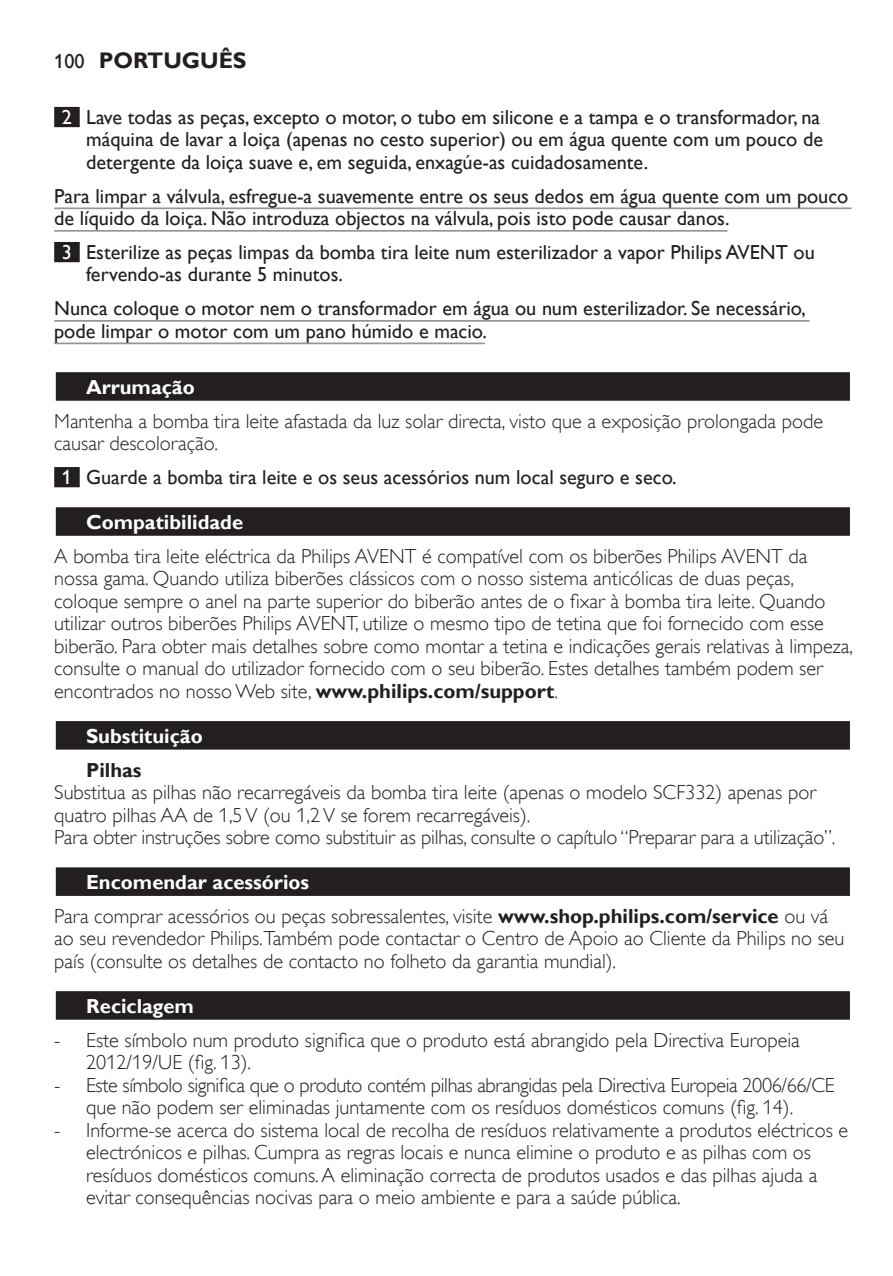
<style>
.page{position:relative;width:893px;height:1276px;background:#fff}
.page>*{position:absolute;margin:0;border:0;box-sizing:border-box;transform-origin:0 0}
.t1{font:700 22.5px "Gill Sans Alt One WGL";color:#231f20}
.t2{font:20.25px/22.5px "Gill Sans Alt One WGL Light";color:#231f20}
.t3{font:20.25px/22.5px "Gill Sans Alt One WGL";color:#231f20}
.t4{font:20.25px/22.5px "Gill Sans Alt One WGL Light";letter-spacing:-.02em;color:#231f20;text-align:center}
.t5{font:700 20.25px "Gill Sans Alt One WGL";color:#fff}
.t6{font:700 20.25px "Gill Sans Alt One WGL";color:#231f20}
.s1{font-weight:400;font-size:20.25px}
.s2{color:#fff}
.s3{font-family:"Gill Sans Alt One WGL";font-weight:700}
</style>
<div class="page">
<div style="left:54px;top:107px;width:26px;height:20px;background:#231f20"></div>
<hr style="left:54px;top:207px;width:797px;height:2px;background:#939598">
<hr style="left:54px;top:230px;width:673px;height:2px;background:#939598">
<div style="left:54px;top:242px;width:26px;height:20px;background:#231f20"></div>
<hr style="left:54px;top:320px;width:755px;height:2px;background:#939598">
<hr style="left:54px;top:342px;width:431px;height:2px;background:#939598">
<div style="left:56px;top:372px;width:794px;height:29px;background:#231f20"></div>
<div style="left:54px;top:467px;width:26px;height:20px;background:#231f20"></div>
<div style="left:56px;top:507px;width:794px;height:29px;background:#231f20"></div>
<div style="left:54px;top:720px;width:797px;height:31px;background:#777575"></div>
<div style="left:56px;top:721px;width:794px;height:28px;background:#231f20"></div>
<div style="left:56px;top:867px;width:794px;height:29px;background:#231f20"></div>
<div style="left:54px;top:990px;width:797px;height:31px;background:#605d5e"></div>
<div style="left:56px;top:991px;width:794px;height:28px;background:#231f20"></div>
<p class="t1" style="left:54px;top:45px;width:194px"><span class="s1">100</span> PORTUGUÊS</p>
<p class="t3" style="left:86px;top:105px;width:738px;text-indent:-24px"><span class="s2">2</span> Lave todas as peças, excepto o motor, o tubo em silicone e a tampa e o transformador, na máquina de lavar a loiça (apenas no cesto superior) ou em água quente com um pouco de detergente da loiça suave e, em seguida, enxagúe-as cuidadosamente.</p>
<p class="t3" style="left:54px;top:184px;width:796px">Para limpar a válvula, esfregue-a suavemente entre os seus dedos em água quente com um pouco de líquido da loiça. Não introduza objectos na válvula, pois isto pode causar danos.</p>
<p class="t3" style="left:86px;top:240px;width:730px;text-indent:-24px"><span class="s2">3</span> Esterilize as peças limpas da bomba tira leite num esterilizador a vapor Philips AVENT ou fervendo-as durante 5 minutos.</p>
<p class="t3" style="left:54px;top:297px;width:753px">Nunca coloque o motor nem o transformador em água ou num esterilizador. Se necessário, pode limpar o motor com um pano húmido e macio.</p>
<p class="t5" style="left:86px;top:373px;width:110px">Arrumação</p>
<p class="t2" style="left:54px;top:410px;width:770px">Mantenha a bomba tira leite afastada da luz solar directa, visto que a exposição prolongada pode causar descoloração.</p>
<p class="t3" style="left:62px;top:466px;width:616px"><span class="s2">1</span> Guarde a bomba tira leite e os seus acessórios num local seguro e seco.</p>
<p class="t5" style="left:86px;top:508px;width:159px">Compatibilidade</p>
<p class="t2" style="left:54px;top:545px;width:800px">A bomba tira leite eléctrica da Philips AVENT é compatível com os biberões Philips AVENT da nossa gama. Quando utiliza biberões clássicos com o nosso sistema anticólicas de duas peças, coloque sempre o anel na parte superior do biberão antes de o fixar à bomba tira leite. Quando utilizar outros biberões Philips AVENT, utilize o mesmo tipo de tetina que foi fornecido com esse biberão. Para obter mais detalhes sobre como montar a tetina e indicações gerais relativas à limpeza, consulte o manual do utilizador fornecido com o seu biberão. Estes detalhes também podem ser encontrados no nosso Web site, <span class="s3">www.philips.com/support</span>.</p>
<p class="t5" style="left:86px;top:722px;width:118px">Substituição</p>
<p class="t6" style="left:86px;top:756px;width:57px">Pilhas</p>
<p class="t2" style="left:54px;top:781px;width:783px">Substitua as pilhas não recarregáveis da bomba tira leite (apenas o modelo SCF332) apenas por quatro pilhas AA de 1,5V (ou 1,2V se forem recarregáveis).<br>Para obter instruções sobre como substituir as pilhas, consulte o capítulo “Preparar para a utilização”.</p>
<p class="t5" style="left:86px;top:868px;width:225px">Encomendar acessórios</p>
<p class="t2" style="left:54px;top:905px;width:792px">Para comprar acessórios ou peças sobressalentes, visite <span class="s3">www.shop.philips.com/service</span> ou vá ao seu revendedor Philips.Também pode contactar o Centro de Apoio ao Cliente da Philips no seu país (consulte os detalhes de contacto no folheto da garantia mundial).</p>
<p class="t5" style="left:86px;top:992px;width:109px">Reciclagem</p>
<p class="t2" style="left:86px;top:1028px;width:715px;text-indent:-32px">- Este símbolo num produto significa que o produto está abrangido pela Directiva Europeia<br>2012/19/UE (fig. 13).</p>
<p class="t4" style="left:54px;top:1073px;width:782px">- Este símbolo significa que o produto contém pilhas abrangidas pela Directiva Europeia 2006/66/CE que não podem ser eliminadas juntamente com os resíduos domésticos comuns (fig. 14).</p>
<p class="t2" style="left:86px;top:1118px;width:764px;text-indent:-32px">- Informe-se acerca do sistema local de recolha de resíduos relativamente a produtos eléctricos e electrónicos e pilhas. Cumpra as regras locais e nunca elimine o produto e as pilhas com os resíduos domésticos comuns. A eliminação correcta de produtos usados e das pilhas ajuda a evitar consequências nocivas para o meio ambiente e para a saúde pública.</p>
</div>
